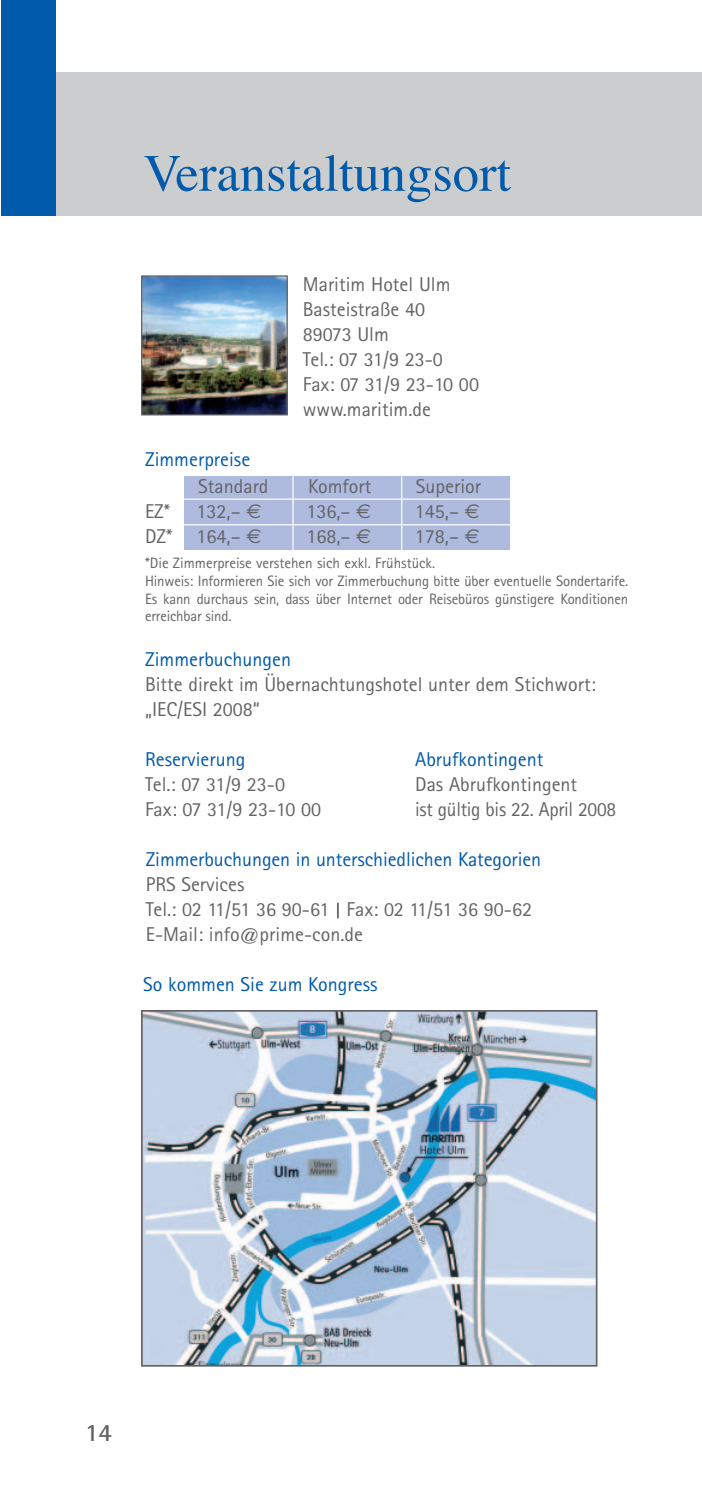
<style>
.page{position:relative;width:702px;height:1489px;background:#fff}
.page>*{position:absolute;margin:0;border:0;box-sizing:border-box;transform-origin:0 0}
.t1{font:52.5px "Times";color:#015aaa}
.t2{font:700 25px "Rotis Sans Serif";color:#636366}
.t3{font:20px/25px "Rotis Sans Serif";color:#636366}
.t4{font:20px "Rotis Sans Serif";color:#015aaa}
.t5{font:15px/17.5px "Rotis Sans Serif";letter-spacing:-.01em;color:#636366}
.s1{font-family:"Euro Sans"}
.s2{font-family:"Rotis Semi Sans";font-size:17.5px;color:#231f20}
</style>
<div class="page">
<div style="left:184px;top:476px;width:217px;height:74px;background:#aebade"></div>
<div style="left:401px;top:476px;width:109px;height:74px;background:#aebade"></div>
<hr style="left:292px;top:476px;width:1px;height:74px;background:#fff">
<hr style="left:401px;top:476px;width:1px;height:74px;background:#fff">
<hr style="left:178px;top:498px;width:332px;height:2px;background:#fff">
<hr style="left:181px;top:524px;width:331px;height:1px;background:#fff">
<div style="left:1px;top:72px;width:700px;height:144px;background:#cccdcf"></div>
<div style="left:1px;top:1px;width:55px;height:215px;background:#015aaa"></div>
<img style="left:144px;top:1012px;width:450px;height:351px">
<div style="left:141px;top:1009px;width:456px;height:357px;border:2px solid #636366"></div>
<img style="left:143px;top:277px;width:143px;height:136px">
<div style="left:141px;top:275px;width:147px;height:140px;border:1px solid #636366"></div>
<h1 class="t1" style="left:143px;top:154px;width:369px">Veranstaltungsort</h1>
<p class="t3" style="left:303px;top:273px;width:178px">Maritim Hotel Ulm<br>Basteistraße 40<br>89073 Ulm<br>Tel.: 07 31/9 23-0<br>Fax: 07 31/9 23-10 00 www.maritim.de</p>
<p class="t4" style="left:145px;top:452px;width:107px">Zimmerpreise</p>
<p class="t3" style="left:198px;top:476px;width:72px">Standard</p>
<p class="t3" style="left:308px;top:476px;width:65px">Komfort</p>
<p class="t3" style="left:416px;top:476px;width:67px">Superior</p>
<p class="t3" style="left:145px;top:501px;width:27px">EZ*</p>
<p class="t3" style="left:196px;top:501px;width:66px">132,– <span class="s1">€</span></p>
<p class="t3" style="left:306px;top:501px;width:66px">136,– <span class="s1">€</span></p>
<p class="t3" style="left:415px;top:501px;width:66px">145,– <span class="s1">€</span></p>
<p class="t3" style="left:145px;top:526px;width:118px">DZ* 164,– <span class="s1">€</span></p>
<p class="t3" style="left:306px;top:526px;width:66px">168,– <span class="s1">€</span></p>
<p class="t3" style="left:415px;top:526px;width:66px">178,– <span class="s1">€</span></p>
<p class="t5" style="left:145px;top:556px;width:484px">*Die Zimmerpreise verstehen sich exkl. Frühstück.<br>Hinweis: Informieren Sie sich vor Zimmerbuchung bitte über eventuelle Sondertarife.<br>Es kann durchaus sein, dass über Internet oder Reisebüros günstigere Konditionen erreichbar sind.</p>
<p class="t4" style="left:145px;top:652px;width:147px">Zimmerbuchungen</p>
<p class="t3" style="left:145px;top:673px;width:452px">Bitte direkt im Übernachtungshotel unter dem Stichwort: „IEC/ESI 2008“</p>
<p class="t4" style="left:145px;top:752px;width:102px">Reservierung</p>
<p class="t4" style="left:415px;top:752px;width:130px">Abrufkontingent</p>
<p class="t3" style="left:145px;top:773px;width:141px">Tel.: 07 31/9 23-0</p>
<p class="t3" style="left:415px;top:773px;width:163px">Das Abrufkontingent</p>
<p class="t3" style="left:145px;top:798px;width:178px">Fax: 07 31/9 23-10 00</p>
<p class="t3" style="left:415px;top:798px;width:202px">ist gültig bis 22. April 2008</p>
<p class="t4" style="left:146px;top:852px;width:397px">Zimmerbuchungen in unterschiedlichen Kategorien</p>
<p class="t3" style="left:146px;top:873px;width:388px">PRS Services<br>Tel.: 02 11/51 36 90-61 <span class="s2">|</span> Fax: 02 11/51 36 90-62<br>E-Mail: info@prime-con.de</p>
<p class="t4" style="left:143px;top:977px;width:236px">So kommen Sie zum Kongress</p>
<p class="t2" style="left:85px;top:1423px;width:28px">14</p>
</div>
